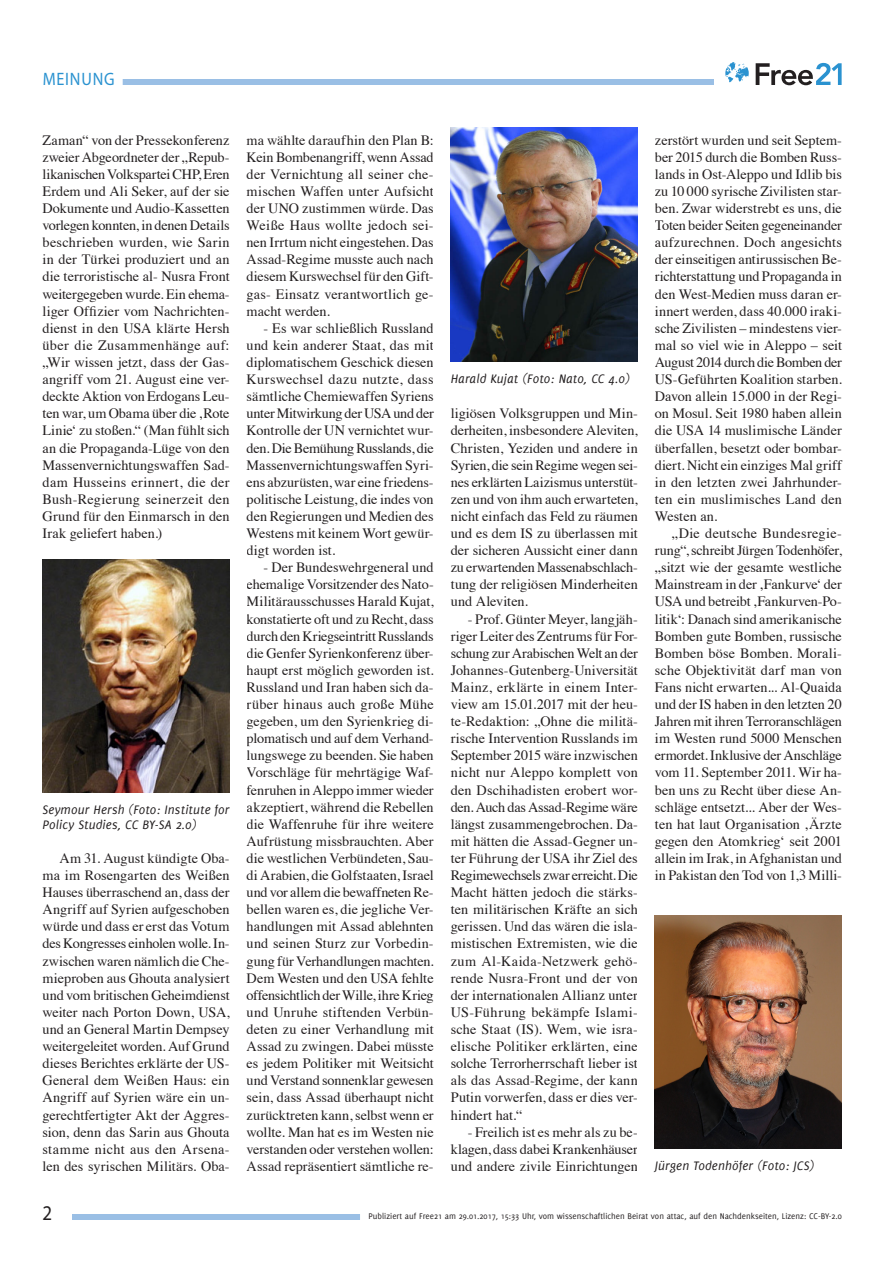
<style>
.page{position:relative;width:893px;height:1263px;background:#fff}
.page>*{position:absolute;margin:0;border:0;box-sizing:border-box;transform-origin:0 0}
.t1{font:21px "Myriad Pro";color:#231f20;scale:.9 1}
.Seitenrubrik{font:18px "Myriad Pro";letter-spacing:.05em;color:#2a92d0;scale:.9 1}
.t2{font:14.25px/17.1px "Times";letter-spacing:.005em;color:#231f20;text-align:justify}
.Bildunterschrift{font:italic 13.5px/15px "Delicious";letter-spacing:.01em;color:#231f20}
.Statuszeile_Deliciou{font:9px "Delicious";color:#231f20}
</style>
<div class="page">
<div style="left:72px;top:1214px;width:766px;height:6px;background:#9abfe5"></div>
<div style="left:43px;top:79px;width:671px;height:6px;background:#9abfe5"></div>
<div style="left:360px;top:1211px;width:490px;height:12px;background:#fff"></div>
<div style="left:34px;top:74px;width:89px;height:15px;background:#fff"></div>
<svg style="left:756px;top:63px;width:86px;height:22px"></svg>
<svg style="left:725px;top:62px;width:24px;height:20px"></svg>
<img style="left:451px;top:128px;width:187px;height:233px">
<img style="left:43px;top:560px;width:187px;height:233px">
<img style="left:655px;top:915px;width:187px;height:233px">
<p class="Seitenrubrik" style="left:43px;top:68px;width:81px">MEINUNG</p>
<p class="t2" style="left:43px;top:130px;width:189px">Zaman“ von der Pressekonferenz zweier Abgeordneter der „Repub&shy;likanischen Volkspartei CHP, Eren Erdem und Ali Seker, auf der sie Dokumente und Audio-Kassetten vorlegen konnten, in denen Details beschrieben wurden, wie Sarin in der Türkei produziert und an die terroristische al- Nusra Front weitergegeben wurde. Ein ehema&shy;liger Offizier vom Nachrichten&shy;dienst in den USA klärte Hersh über die Zusammenhänge auf: „Wir wissen jetzt, dass der Gas&shy;angriff vom 21. August eine ver&shy;deckte Aktion von Erdogans Leu&shy;ten war, um Obama über die ‚Rote Linie‘ zu stoßen.“ (Man fühlt sich an die Propaganda-Lüge von den Massenvernichtungswaffen Sad&shy;dam Husseins erinnert, die der Bush-Regierung seinerzeit den Grund für den Einmarsch in den Irak geliefert haben.)</p>
<p class="Bildunterschrift" style="left:43px;top:802px;width:189px">Seymour Hersh (Foto: Institute for<br>Policy Studies, CC BY-SA 2.0)</p>
<p class="t2" style="left:43px;top:848px;width:189px;text-indent:17px">Am 31. August kündigte Oba&shy;ma im Rosengarten des Weißen Hauses überraschend an, dass der Angriff auf Syrien aufgeschoben würde und dass er erst das Votum des Kongresses einholen wolle. In&shy;zwischen waren nämlich die Che&shy;mieproben aus Ghouta analysiert und vom britischen Geheimdienst weiter nach Porton Down, USA, und an General Martin Dempsey weitergeleitet worden. Auf Grund dieses Berichtes erklärte der US-General dem Weißen Haus: ein Angriff auf Syrien wäre ein un&shy;gerechtfertigter Akt der Aggres&shy;sion, denn das Sarin aus Ghouta stamme nicht aus den Arsena&shy;len des syrischen Militärs. Oba-</p>
<p class="t2" style="left:247px;top:130px;width:189px">ma wählte daraufhin den Plan B:<br>Kein Bombenangriff, wenn Assad der Vernichtung all seiner che&shy;mischen Waffen unter Aufsicht der UNO zustimmen würde. Das Weiße Haus wollte jedoch sei&shy;nen Irrtum nicht eingestehen. Das Assad-Regime musste auch nach diesem Kurswechsel für den Gift&shy;gas- Einsatz verantwortlich ge&shy;macht werden.</p>
<p class="t2" style="left:247px;top:318px;width:189px;text-indent:17px">- Es war schließlich Russland und kein anderer Staat, das mit diplomatischem Geschick diesen Kurswechsel dazu nutzte, dass sämtliche Chemiewaffen Syriens unter Mitwirkung der USA und der Kontrolle der UN vernichtet wur&shy;den. Die Bemühung Russlands, die Massenvernichtungswaffen Syri&shy;ens abzurüsten, war eine friedens&shy;politische Leistung, die indes von den Regierungen und Medien des Westens mit keinem Wort gewür&shy;digt worden ist.</p>
<p class="t2" style="left:247px;top:558px;width:189px;text-indent:17px">- Der Bundeswehrgeneral und ehemalige Vorsitzender des Nato-Militärausschusses Harald Kujat, konstatierte oft und zu Recht, dass durch den Kriegseintritt Russlands die Genfer Syrienkonferenz über&shy;haupt erst möglich geworden ist.<br>Russland und Iran haben sich da&shy;rüber hinaus auch große Mühe gegeben, um den Syrienkrieg di&shy;plomatisch und auf dem Verhand&shy;lungswege zu beenden. Sie haben Vorschläge für mehrtägige Waf&shy;fenruhen in Aleppo immer wieder akzeptiert, während die Rebellen die Waffenruhe für ihre weitere Aufrüstung missbrauchten. Aber die westlichen Verbündeten, Sau&shy;di Arabien, die Golfstaaten, Israel und vor allem die bewaffneten Re&shy;bellen waren es, die jegliche Ver&shy;handlungen mit Assad ablehnten und seinen Sturz zur Vorbedin&shy;gung für Verhandlungen machten.<br>Dem Westen und den USA fehlte offensichtlich der Wille, ihre Krieg und Unruhe stiftenden Verbün&shy;deten zu einer Verhandlung mit Assad zu zwingen. Dabei müsste es jedem Politiker mit Weitsicht und Verstand sonnenklar gewesen sein, dass Assad überhaupt nicht zurücktreten kann, selbst wenn er wollte. Man hat es im Westen nie verstanden oder verstehen wollen:<br>Assad repräsentiert sämtliche re-</p>
<p class="Bildunterschrift" style="left:451px;top:371px;width:180px">Harald Kujat (Foto: Nato, CC 4.0)</p>
<p class="t2" style="left:451px;top:404px;width:189px">ligiösen Volksgruppen und Min&shy;derheiten, insbesondere Aleviten, Christen, Yeziden und andere in Syrien, die sein Regime wegen sei&shy;nes erklärten Laizismus unterstüt&shy;zen und von ihm auch erwarteten, nicht einfach das Feld zu räumen und es dem IS zu überlassen mit der sicheren Aussicht einer dann zu erwartenden Massenabschlach&shy;tung der religiösen Minderheiten und Aleviten.</p>
<p class="t2" style="left:451px;top:609px;width:189px;text-indent:17px">- Prof. Günter Meyer, langjäh&shy;riger Leiter des Zentrums für For&shy;schung zur Arabischen Welt an der Johannes-Gutenberg-Universität Mainz, erklärte in einem Inter&shy;view am 15.01.2017 mit der heu&shy;te-Redaktion: „Ohne die militä&shy;rische Intervention Russlands im September 2015 wäre inzwischen nicht nur Aleppo komplett von den Dschihadisten erobert wor&shy;den. Auch das Assad-Regime wäre längst zusammengebrochen. Da&shy;mit hätten die Assad-Gegner un&shy;ter Führung der USA ihr Ziel des Regimewechsels zwar erreicht. Die Macht hätten jedoch die stärks&shy;ten militärischen Kräfte an sich gerissen. Und das wären die isla&shy;mistischen Extremisten, wie die zum Al-Kaida-Netzwerk gehö&shy;rende Nusra-Front und der von der internationalen Allianz unter US-Führung bekämpfe Islami&shy;sche Staat (IS). Wem, wie isra&shy;elische Politiker erklärten, eine solche Terrorherrschaft lieber ist als das Assad-Regime, der kann Putin vorwerfen, dass er dies ver&shy;hindert hat.“</p>
<p class="t2" style="left:451px;top:1122px;width:189px;text-indent:17px">- Freilich ist es mehr als zu be&shy;klagen, dass dabei Krankenhäuser und andere zivile Einrichtungen</p>
<p class="t2" style="left:655px;top:130px;width:189px">zerstört wurden und seit Septem&shy;ber 2015 durch die Bomben Russ&shy;lands in Ost-Aleppo und Idlib bis zu 10 000 syrische Zivilisten star&shy;ben. Zwar widerstrebt es uns, die Toten beider Seiten gegeneinander aufzurechnen. Doch angesichts der einseitigen antirussischen Be&shy;richterstattung und Propaganda in den West-Medien muss daran er&shy;innert werden, dass 40.000 iraki&shy;sche Zivilisten – mindestens vier&shy;mal so viel wie in Aleppo – seit August 2014 durch die Bomben der US-Geführten Koalition starben.<br>Davon allein 15.000 in der Regi&shy;on Mosul. Seit 1980 haben allein die USA 14 muslimische Länder überfallen, besetzt oder bombar&shy;diert. Nicht ein einziges Mal griff in den letzten zwei Jahrhunder&shy;ten ein muslimisches Land den Westen an.</p>
<p class="t2" style="left:655px;top:523px;width:189px;text-indent:17px">„Die deutsche Bundesregie&shy;rung“, schreibt Jürgen Todenhöfer, „sitzt wie der gesamte westliche Mainstream in der ‚Fankurve‘ der USA und betreibt ‚Fankurven-Po&shy;litik‘: Danach sind amerikanische Bomben gute Bomben, russische Bomben böse Bomben. Morali&shy;sche Objektivität darf man von Fans nicht erwarten... Al-Quaida und der IS haben in den letzten 20<br>Jahren mit ihren Terroranschlägen im Westen rund 5000 Menschen ermordet. Inklusive der Anschläge vom 11. September 2011. Wir ha&shy;ben uns zu Recht über diese An&shy;schläge entsetzt... Aber der Wes&shy;ten hat laut Organisation ‚Ärzte gegen den Atomkrieg‘ seit 2001 allein im Irak, in Afghanistan und in Pakistan den Tod von 1,3 Milli-</p>
<p class="Bildunterschrift" style="left:655px;top:1158px;width:161px">Jürgen Todenhöfer (Foto: JCS)</p>
<p class="t1" style="left:43px;top:1200px;width:12px">2</p>
<p class="Statuszeile_Deliciou" style="left:369px;top:1211px;width:475px">Publiziert auf Free21 am 29.01.2017, 15:33 Uhr, vom wissenschaftlichen Beirat von attac, auf den Nachdenkseiten, Lizenz: CC-BY-2.0</p>
</div>
